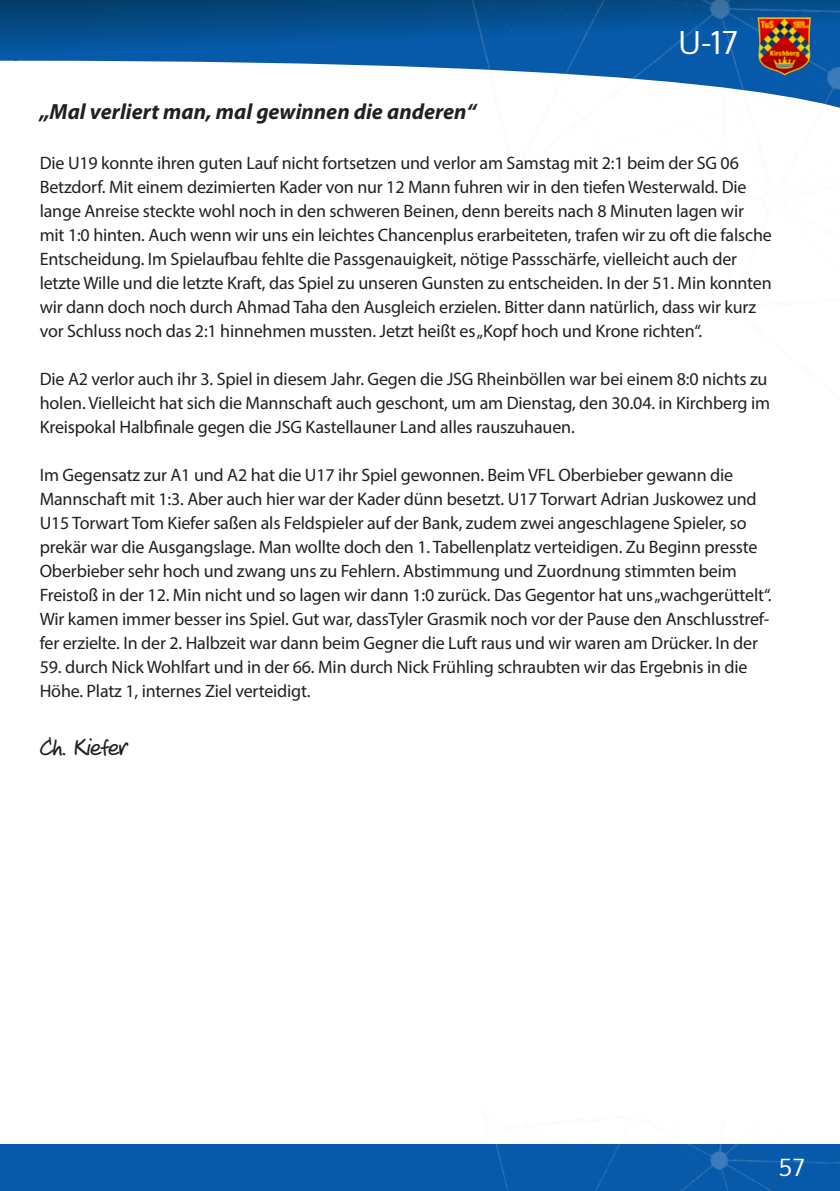
<style>
.page{position:relative;width:840px;height:1191px;background:#fff}
.page>*{position:absolute;margin:0;border:0;box-sizing:border-box;transform-origin:0 0}
.t1{font:32px "Oxygen";color:#fff}
.t2{font:24px "Veneto Handwriting";color:#231f20}
.t3{font:24px "Oxygen";color:#fff}
.t4{font:italic 700 22px "Myriad Pro";color:#231f20}
.t5{font:18px/24px "Myriad Pro";letter-spacing:-.01em;color:#231f20}
</style>
<div class="page">
<svg style="left:0;top:0;width:394px;height:66px;background:#125896"></svg>
<img style="left:394px;top:0;width:445px;height:108px">
<img style="left:751px;top:14px;width:62px;height:62px">
<div style="left:0;top:1144px;width:839px;height:47px;background:#0759a9"></div>
<img style="left:495px;top:1117px;width:344px;height:74px">
<h1 class="t1" style="left:678px;top:21px;width:61px">U-17</h1>
<p class="t4" style="left:40px;top:97px;width:438px">„Mal verliert man, mal gewinnen die anderen“</p>
<p class="t5" style="left:40px;top:151px;width:733px">Die U19 konnte ihren guten Lauf nicht fortsetzen und verlor am Samstag mit 2:1 beim der SG 06<br>Betzdorf. Mit einem dezimierten Kader von nur 12 Mann fuhren wir in den tiefen Westerwald. Die lange Anreise steckte wohl noch in den schweren Beinen, denn bereits nach 8 Minuten lagen wir mit 1:0 hinten. Auch wenn wir uns ein leichtes Chancenplus erarbeiteten, trafen wir zu oft die falsche Entscheidung. Im Spielaufbau fehlte die Passgenauigkeit, nötige Passschärfe, vielleicht auch der letzte Wille und die letzte Kraft, das Spiel zu unseren Gunsten zu entscheiden. In der 51. Min konnten wir dann doch noch durch Ahmad Taha den Ausgleich erzielen. Bitter dann natürlich, dass wir kurz vor Schluss noch das 2:1 hinnehmen mussten. Jetzt heißt es „Kopf hoch und Krone richten“.</p>
<p class="t5" style="left:40px;top:367px;width:731px">Die A2 verlor auch ihr 3. Spiel in diesem Jahr. Gegen die JSG Rheinböllen war bei einem 8:0 nichts zu holen. Vielleicht hat sich die Mannschaft auch geschont, um am Dienstag, den 30.04. in Kirchberg im<br>Kreispokal Halbfinale gegen die JSG Kastellauner Land alles rauszuhauen.</p>
<p class="t5" style="left:40px;top:463px;width:733px">Im Gegensatz zur A1 und A2 hat die U17 ihr Spiel gewonnen. Beim VFL Oberbieber gewann die Mannschaft mit 1:3. Aber auch hier war der Kader dünn besetzt. U17 Torwart Adrian Juskowez und U15 Torwart Tom Kiefer saßen als Feldspieler auf der Bank, zudem zwei angeschlagene Spieler, so prekär war die Ausgangslage. Man wollte doch den 1. Tabellenplatz verteidigen. Zu Beginn presste Oberbieber sehr hoch und zwang uns zu Fehlern. Abstimmung und Zuordnung stimmten beim Freistoß in der 12. Min nicht und so lagen wir dann 1:0 zurück. Das Gegentor hat uns „wachgerüttelt“.<br>Wir kamen immer besser ins Spiel. Gut war, dassTyler Grasmik noch vor der Pause den Anschlusstref&shy;fer erzielte. In der 2. Halbzeit war dann beim Gegner die Luft raus und wir waren am Drücker. In der</p>
<p class="t5" style="left:40px;top:655px;width:709px">59. durch Nick Wohlfart und in der 66. Min durch Nick Frühling schraubten wir das Ergebnis in die<br>Höhe. Platz 1, internes Ziel verteidigt.</p>
<h2 class="t2" style="left:40px;top:734px;width:89px">Ch. Kiefer</h2>
<h2 class="t3" style="left:778px;top:1151px;width:28px">57</h2>
</div>
